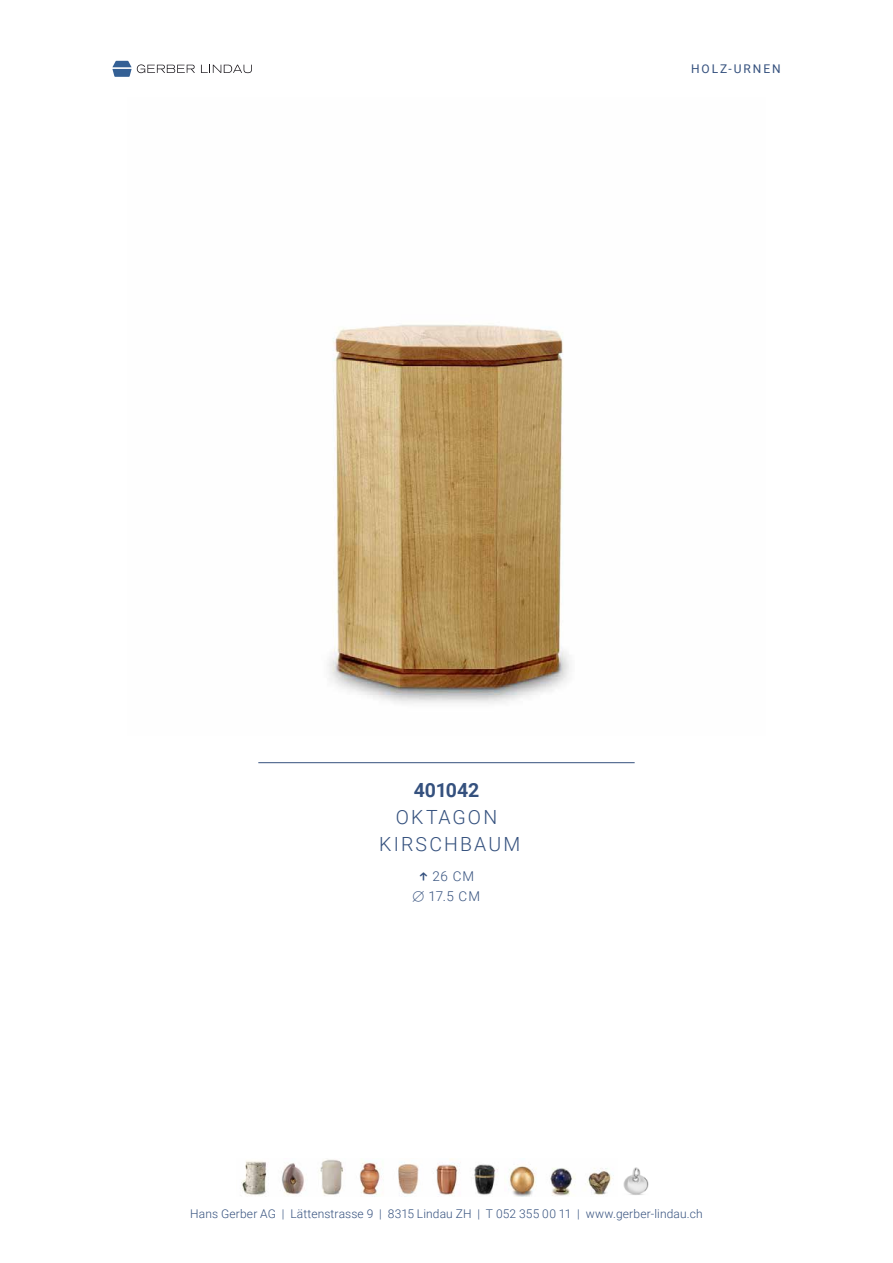
<style>
.page{position:relative;width:893px;height:1263px;background:#fff}
.page>*{position:absolute;margin:0;border:0;box-sizing:border-box;transform-origin:0 0}
.t1{font:300 19.5px/27px "Roboto";letter-spacing:.11em;color:#35517e;text-align:center}
.t2{font:700 19.5px "Roboto";letter-spacing:-.015em;color:#35517e}
.t3{font:300 13.5px/19.5px "Roboto";letter-spacing:.06em;color:#35517e}
.t4{font:300 12px "Roboto";letter-spacing:.01em;color:#35517e}
.t5{font:12px "Roboto";letter-spacing:.155em;color:#35517e}
</style>
<div class="page">
<svg style="left:112px;top:61px;width:83px;height:16px"></svg>
<svg style="left:201px;top:65px;width:51px;height:8px"></svg>
<hr style="left:258px;top:762px;width:377px;height:1px;background:#35517e">
<img style="left:327px;top:324px;width:243px;height:380px">
<img style="left:241px;top:1159px;width:408px;height:37px">
<p class="t5" style="left:691px;top:60px;width:91px">HOLZ-URNEN</p>
<h1 class="t2" style="left:414px;top:776px;width:67px">401042</h1>
<h1 class="t1" style="left:379px;top:803px;width:143px">OKTAGON<br>KIRSCHBAUM</h1>
<p class="t3" style="left:413px;top:866px;width:69px;text-indent:20px">26 CM ∅ 17.5 CM</p>
<p class="t4" style="left:190px;top:1205px;width:514px">Hans Gerber AG | Lättenstrasse 9 | 8315 Lindau ZH | T 052 355 00 11 | www.gerber-lindau.ch</p>
</div>
